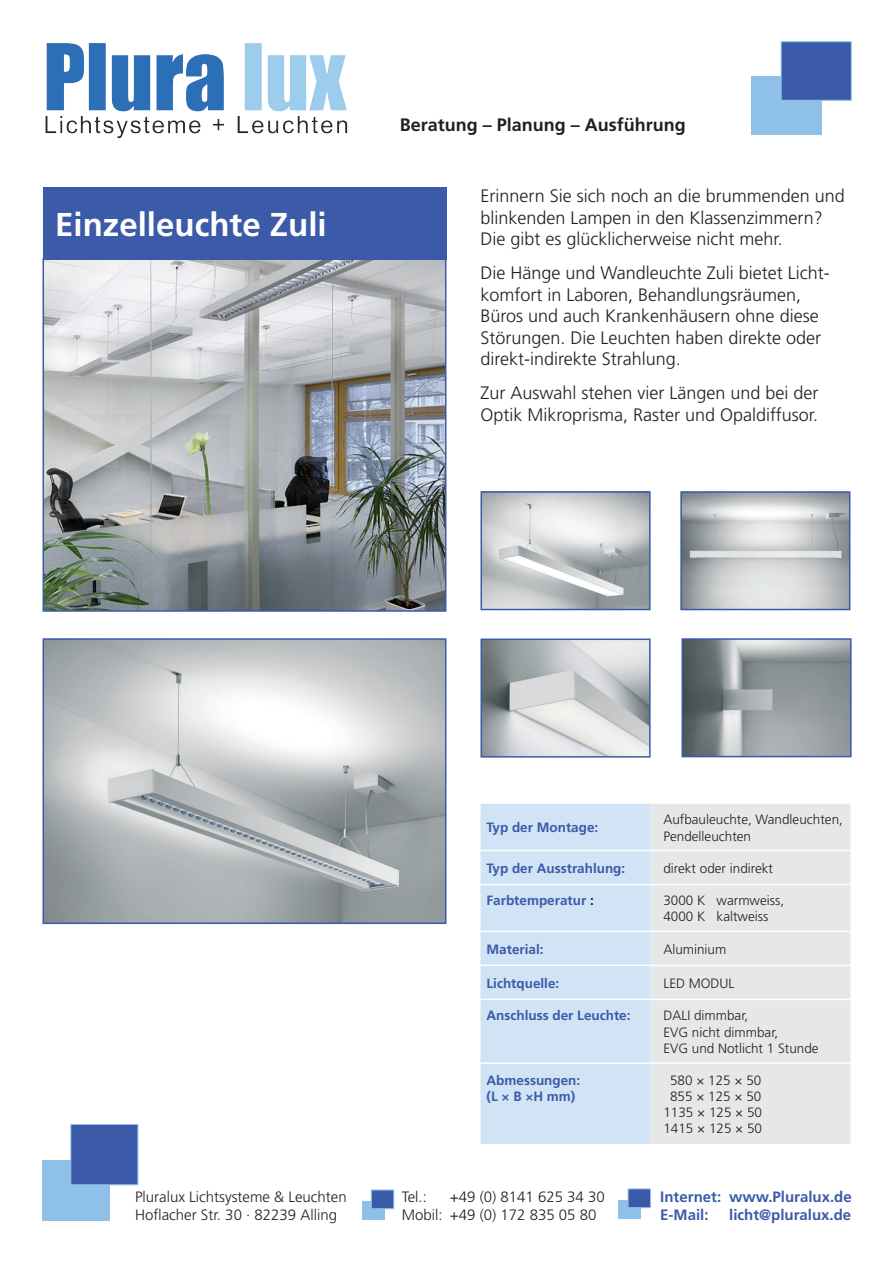
<style>
.page{position:relative;width:893px;height:1263px;background:#fff}
.page>*{position:absolute;margin:0;border:0;box-sizing:border-box;transform-origin:0 0}
.t1{font:700 33px "Frutiger";color:#fff}
.t2{font:300 18px/21.6px "Frutiger";color:#231f20}
.t3{font:700 18px "Frutiger";color:#231f20}
.t4{font:300 15px/18px "Frutiger";color:#231f20}
.t5{font:700 15px/18px "Frutiger";color:#3b5aa8}
.t6{font:300 13.5px/16.2px "Frutiger";color:#231f20}
.t7{font:700 13.5px/16.2px "Frutiger";color:#3b5aa8}
.s1{color:#231f20}
</style>
<div class="page">
<div style="left:751px;top:76px;width:71px;height:59px;background:#8fc1e8"></div>
<div style="left:781px;top:41px;width:70px;height:60px;background:#3b5aa8;border:1px solid #8fc1e8"></div>
<img style="left:46px;top:261px;width:397px;height:348px">
<div style="left:43px;top:258px;width:403px;height:354px;border:2px solid #3b5aa8"></div>
<div style="left:42px;top:1160px;width:68px;height:60px;background:#8fc1e8"></div>
<div style="left:71px;top:1124px;width:67px;height:61px;background:#3b5aa8;border:1px solid #8fc1e8"></div>
<img style="left:45px;top:43px;width:302px;height:96px">
<img style="left:46px;top:641px;width:397px;height:280px">
<div style="left:43px;top:638px;width:403px;height:286px;border:2px solid #3b5aa8"></div>
<img style="left:483px;top:494px;width:165px;height:113px">
<div style="left:480px;top:491px;width:171px;height:119px;border:2px solid #3b5aa8"></div>
<img style="left:683px;top:494px;width:164px;height:113px">
<div style="left:680px;top:491px;width:170px;height:119px;border:2px solid #3b5aa8"></div>
<img style="left:483px;top:641px;width:165px;height:114px">
<div style="left:480px;top:638px;width:171px;height:120px;border:2px solid #3b5aa8"></div>
<img style="left:684px;top:641px;width:165px;height:113px">
<div style="left:681px;top:638px;width:171px;height:119px;border:2px solid #3b5aa8"></div>
<div style="left:480px;top:804px;width:171px;height:340px;background:#d0e4f5"></div>
<div style="left:651px;top:804px;width:199px;height:340px;background:#e6e7e9"></div>
<hr style="left:480px;top:850px;width:171px;height:1px;background:#fff">
<hr style="left:651px;top:850px;width:199px;height:1px;background:#fff">
<hr style="left:480px;top:884px;width:171px;height:1px;background:#fff">
<hr style="left:651px;top:884px;width:199px;height:1px;background:#fff">
<hr style="left:480px;top:930px;width:171px;height:2px;background:#fff">
<hr style="left:651px;top:930px;width:199px;height:2px;background:#fff">
<hr style="left:480px;top:964px;width:171px;height:2px;background:#fff">
<hr style="left:651px;top:964px;width:199px;height:2px;background:#fff">
<hr style="left:480px;top:999px;width:171px;height:1px;background:#fff">
<hr style="left:651px;top:999px;width:199px;height:1px;background:#fff">
<hr style="left:480px;top:1062px;width:171px;height:2px;background:#fff">
<hr style="left:651px;top:1062px;width:199px;height:2px;background:#fff">
<div style="left:362px;top:1201px;width:22px;height:19px;background:#8fc1e8"></div>
<div style="left:371px;top:1190px;width:23px;height:19px;background:#3b5aa8;border:1px solid #8fc1e8"></div>
<div style="left:619px;top:1200px;width:22px;height:19px;background:#8fc1e8"></div>
<div style="left:628px;top:1189px;width:23px;height:19px;background:#3b5aa8;border:1px solid #8fc1e8"></div>
<div style="left:43px;top:187px;width:403px;height:72px;background:#3b5aa8"></div>
<h1 class="t1" style="left:55px;top:205px;width:273px">Einzelleuchte Zuli</h1>
<p class="t3" style="left:400px;top:114px;width:288px">Beratung – Planung – Ausführung</p>
<p class="t2" style="left:480px;top:185px;width:366px">Erinnern Sie sich noch an die brummenden und blinkenden Lampen in den Klassenzimmern?<br>Die gibt es glücklicherweise nicht mehr.</p>
<p class="t2" style="left:480px;top:262px;width:351px">Die Hänge und Wandleuchte Zuli bietet Licht&shy;komfort in Laboren, Behandlungsräumen, Büros und auch Krankenhäusern ohne diese Störungen. Die Leuchten haben direkte oder direkt-indirekte Strahlung.</p>
<p class="t2" style="left:480px;top:382px;width:340px">Zur Auswahl stehen vier Längen und bei der<br>Optik Mikroprisma, Raster und Opaldiffusor.</p>
<p class="t7" style="left:486px;top:819px;width:113px">Typ der Montage:</p>
<p class="t6" style="left:663px;top:811px;width:181px">Aufbauleuchte, Wandleuchten,<br>Pendelleuchten</p>
<p class="t7" style="left:486px;top:860px;width:140px">Typ der Ausstrahlung:</p>
<p class="t6" style="left:663px;top:860px;width:111px">direkt oder indirekt</p>
<p class="t7" style="left:486px;top:892px;width:109px">Farbtemperatur <span class="s1">:</span></p>
<p class="t6" style="left:663px;top:892px;width:122px">3000 K warmweiss,<br>4000 K kaltweiss</p>
<p class="t7" style="left:486px;top:941px;width:59px">Material:</p>
<p class="t6" style="left:663px;top:941px;width:65px">Aluminium</p>
<p class="t7" style="left:486px;top:975px;width:74px">Lichtquelle:</p>
<p class="t6" style="left:663px;top:975px;width:73px">LED MODUL</p>
<p class="t7" style="left:486px;top:1007px;width:145px">Anschluss der Leuchte:</p>
<p class="t6" style="left:663px;top:1007px;width:157px">DALI dimmbar,<br>EVG nicht dimmbar,<br>EVG und Notlicht 1 Stunde</p>
<p class="t7" style="left:486px;top:1071px;width:95px">Abmessungen: (L × B ×H mm)</p>
<p class="t6" style="left:663px;top:1072px;width:100px;text-align:center">580 × 125 × 50<br>855 × 125 × 50<br>1135 × 125 × 50<br>1415 × 125 × 50</p>
<p class="t4" style="left:402px;top:1188px;width:204px;text-indent:48px">+49 (0) 8141 625 34 30<br>Mobil: +49 (0) 172 835 05 80</p>
<p class="t5" style="left:660px;top:1187px;width:193px">Internet: www.Pluralux.de<br>E-Mail:</p>
<p class="t4" style="left:135px;top:1188px;width:213px">Pluralux Lichtsysteme &amp; Leuchten<br>Hoflacher Str. 30 · 82239 Alling</p>
<p class="t4" style="left:402px;top:1188px;width:27px">Tel.:</p>
<p class="t5" style="left:729px;top:1205px;width:124px">licht@pluralux.de</p>
</div>
